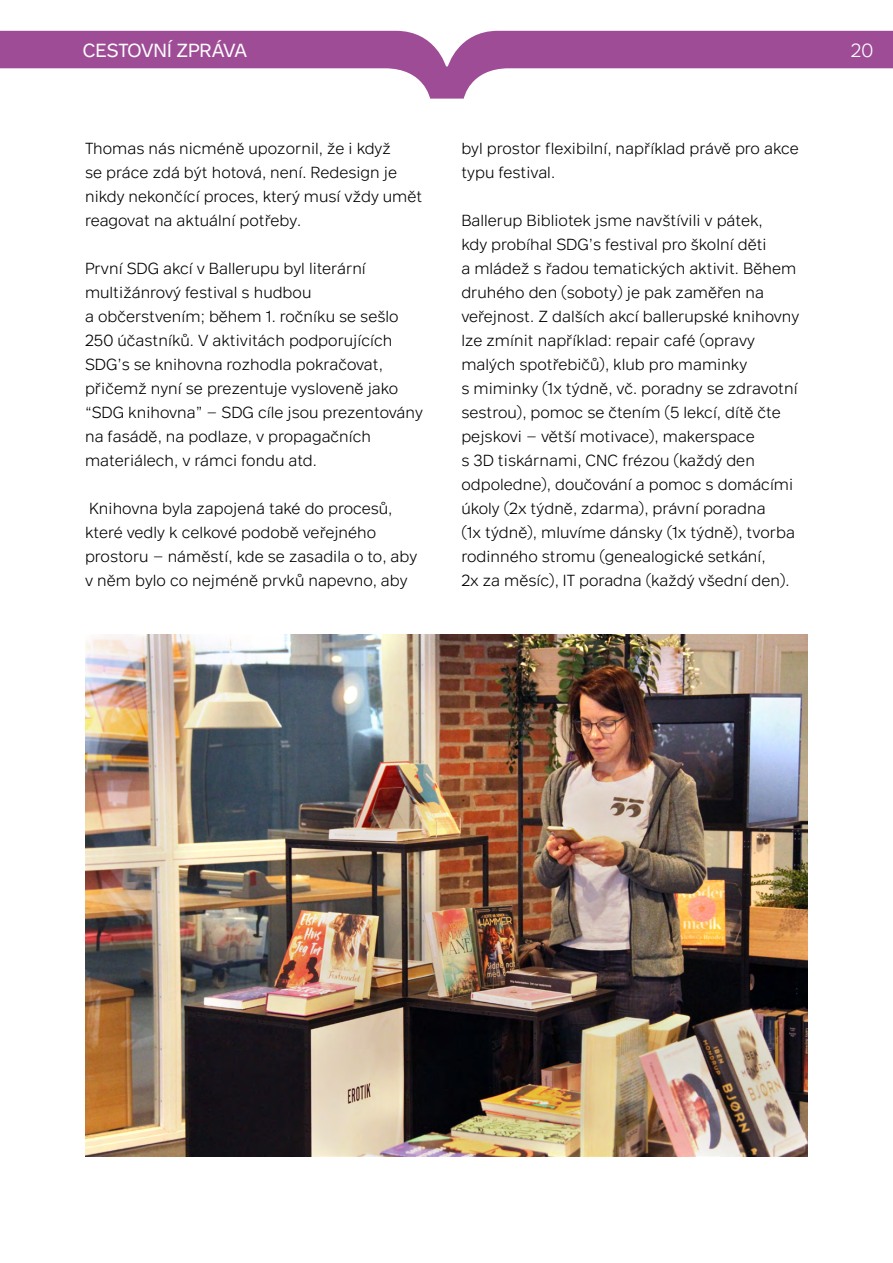
<style>
.page{position:relative;width:893px;height:1263px;background:#fff}
.page>*{position:absolute;margin:0;border:0;box-sizing:border-box;transform-origin:0 0}
.t1{font:19.5px "Aktion";color:#fff}
.t2{font:300 19.5px "Aktion";color:#fff}
.text{font:300 16.5px/24px "Aktion";color:#000}
</style>
<div class="page">
<img style="left:85px;top:634px;width:723px;height:523px">
<svg style="left:0;top:31px;width:893px;height:68px;fill:#9f4c97"></svg>
<p class="t1" style="left:83px;top:39px;width:166px">CESTOVNÍ ZPRÁVA</p>
<p class="t2" style="left:851px;top:39px;width:24px">20</p>
<p class="text" style="left:85px;top:136px;width:339px">Thomas nás nicméně upozornil, že i když<br>se práce zdá být hotová, není. Redesign je nikdy nekončící proces, který musí vždy umět reagovat na aktuální potřeby.</p>
<p class="text" style="left:85px;top:256px;width:339px">První SDG akcí v Ballerupu byl literární multižánrový festival s hudbou<br>a občerstvením; během 1. ročníku se sešlo 250 účastníků. V aktivitách podporujících SDG’s se knihovna rozhodla pokračovat, přičemž nyní se prezentuje vysloveně jako “SDG knihovna” – SDG cíle jsou prezentovány na fasádě, na podlaze, v propagačních materiálech, v rámci fondu atd.</p>
<p class="text" style="left:85px;top:496px;width:334px">Knihovna byla zapojená také do procesů, které vedly k celkové podobě veřejného prostoru – náměstí, kde se zasadila o to, aby v něm bylo co nejméně prvků napevno, aby</p>
<p class="text" style="left:461px;top:136px;width:339px">byl prostor flexibilní, například právě pro akce typu festival.</p>
<p class="text" style="left:461px;top:208px;width:340px">Ballerup Bibliotek jsme navštívili v pátek,<br>kdy probíhal SDG’s festival pro školní děti<br>a mládež s řadou tematických aktivit. Během druhého den (soboty) je pak zaměřen na veřejnost. Z dalších akcí ballerupské knihovny lze zmínit například: repair café (opravy malých spotřebičů), klub pro maminky<br>s miminky (1x týdně, vč. poradny se zdravotní sestrou), pomoc se čtením (5 lekcí, dítě čte pejskovi – větší motivace), makerspace<br>s 3D tiskárnami, CNC frézou (každý den odpoledne), doučování a pomoc s domácími úkoly (2x týdně, zdarma), právní poradna<br>(1x týdně), mluvíme dánsky (1x týdně), tvorba rodinného stromu (genealogické setkání,<br>2x za měsíc), IT poradna (každý všední den).</p>
</div>
